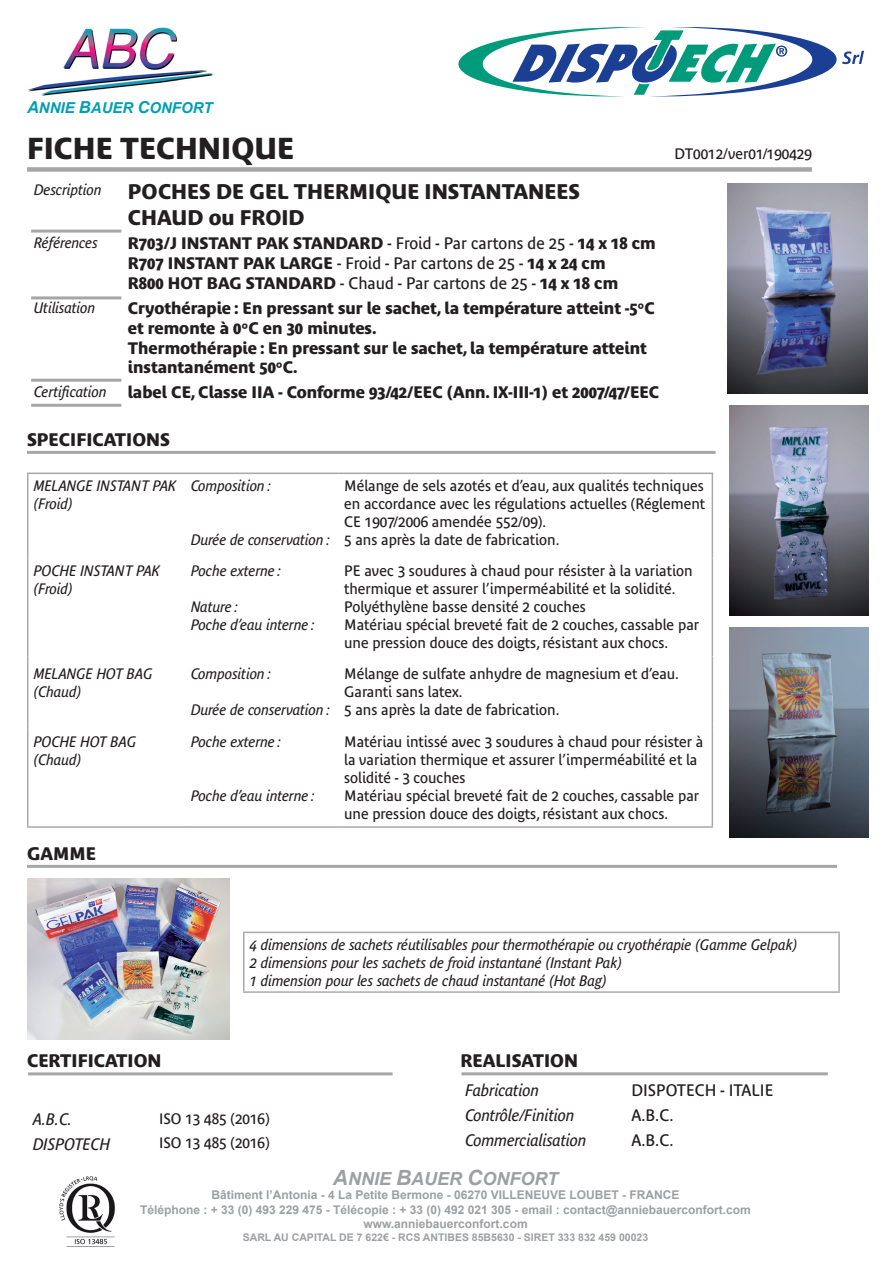
<style>
.page{position:relative;width:893px;height:1263px;background:#fff}
.page>*{position:absolute;margin:0;border:0;box-sizing:border-box;transform-origin:0 0}
.t1{font:700 30px "Bienvenue";color:#231f20}
.t2{font:700 21px/25.2px "Bienvenue";color:#231f20}
.t3{font:700 18px "Bienvenue";color:#231f20}
.t4{font:italic 700 18px "Arial";color:#9d9fa2}
.t5{font:700 16.5px/19.8px "Bienvenue";color:#231f20}
.t6{font:italic 16.5px "Bienvenue";color:#231f20}
.t7{font:16.5px "Bienvenue";color:#231f20}
.t8{font:15px/18px "Bienvenue";color:#231f20}
.t9{font:italic 15px/18px "Bienvenue";color:#231f20}
.t10{font:italic 700 15px "Arial";color:#009eb4}
.t11{font:700 12px/14.4px "Arial";color:#9d9fa2;text-align:center}
.t12{font:700 10.5px "Arial";color:#9d9fa2}
.s1{font-size:16.5px}
.s2{font-weight:400}
.s3{font-size:21px}
</style>
<div class="page">
<img style="left:28px;top:27px;width:185px;height:69px">
<hr style="left:27px;top:451px;width:689px;height:3px;background:#231f20">
<hr style="left:27px;top:473px;width:158px;height:1px;background:#a8a9ad">
<hr style="left:27px;top:474px;width:1px;height:80px;background:#a8a9ad">
<hr style="left:185px;top:473px;width:153px;height:1px;background:#a8a9ad">
<hr style="left:338px;top:473px;width:375px;height:1px;background:#a8a9ad">
<hr style="left:712px;top:474px;width:1px;height:80px;background:#a8a9ad">
<hr style="left:27px;top:559px;width:1px;height:97px;background:#a8a9ad">
<hr style="left:712px;top:559px;width:1px;height:97px;background:#a8a9ad">
<hr style="left:27px;top:661px;width:1px;height:64px;background:#a8a9ad">
<hr style="left:712px;top:661px;width:1px;height:64px;background:#a8a9ad">
<hr style="left:27px;top:729px;width:1px;height:97px;background:#a8a9ad">
<hr style="left:712px;top:729px;width:1px;height:97px;background:#a8a9ad">
<hr style="left:27px;top:826px;width:158px;height:2px;background:#a8a9ad">
<hr style="left:185px;top:826px;width:153px;height:2px;background:#a8a9ad">
<hr style="left:338px;top:826px;width:375px;height:2px;background:#a8a9ad">
<hr style="left:27px;top:865px;width:810px;height:3px;background:#231f20">
<hr style="left:243px;top:932px;width:597px;height:1px;background:#a8a9ad">
<hr style="left:243px;top:933px;width:1px;height:58px;background:#a8a9ad">
<hr style="left:838px;top:933px;width:2px;height:58px;background:#a8a9ad">
<hr style="left:243px;top:991px;width:597px;height:2px;background:#a8a9ad">
<hr style="left:28px;top:1072px;width:365px;height:3px;background:#231f20">
<hr style="left:461px;top:1072px;width:367px;height:3px;background:#231f20">
<div style="left:27px;top:167px;width:785px;height:5px;background:#a7a6a6"></div>
<hr style="left:31px;top:404px;width:90px;height:3px;background:#231f20">
<hr style="left:31px;top:230px;width:90px;height:3px;background:#231f20">
<hr style="left:31px;top:296px;width:90px;height:3px;background:#231f20">
<hr style="left:31px;top:379px;width:90px;height:3px;background:#231f20">
<svg style="left:458px;top:27px;width:406px;height:69px"></svg>
<img style="left:729px;top:628px;width:140px;height:210px">
<img style="left:729px;top:406px;width:140px;height:210px">
<img style="left:27px;top:879px;width:203px;height:161px">
<img style="left:728px;top:184px;width:140px;height:210px">
<img style="left:59px;top:1176px;width:56px;height:71px">
<p class="t10" style="left:27px;top:98px;width:187px"><span class="s1">A</span>NNIE <span class="s1">B</span>AUER <span class="s1">C</span>ONFORT</p>
<h1 class="t1" style="left:27px;top:131px;width:269px">FICHE TECHNIQUE</h1>
<p class="t8" style="left:674px;top:145px;width:139px">DT0012/ver01/190429</p>
<h2 class="t2" style="left:128px;top:179px;width:454px;text-indent:-94px"><sup>Description</sup> POCHES DE GEL THERMIQUE INSTANTANEES<br>CHAUD ou FROID</h2>
<p class="t9" style="left:34px;top:234px;width:65px">Références</p>
<p class="t5" style="left:128px;top:234px;width:529px">R703/J INSTANT PAK STANDARD <span class="s2">- Froid - Par cartons de 25 -</span> 14 x 18 cm<br>R707 INSTANT PAK LARGE <span class="s2">- Froid - Par cartons de 25 -</span> 14 x 24 cm<br>R800 HOT BAG STANDARD <span class="s2">- Chaud - Par cartons de 25 -</span> 14 x 18 cm</p>
<p class="t9" style="left:34px;top:298px;width:63px">Utilisation</p>
<p class="t5" style="left:128px;top:298px;width:529px">Cryothérapie : En pressant sur le sachet, la température atteint -5°C et remonte à 0°C en 30 minutes.<br>Thermothérapie : En pressant sur le sachet, la température atteint instantanément 50°C.</p>
<p class="t9" style="left:34px;top:383px;width:74px">Certification</p>
<p class="t5" style="left:128px;top:382px;width:533px">label CE, Classe IIA - Conforme 93/42/EEC (Ann. IX-III-1) et 2007/47/EEC</p>
<p class="t3" style="left:27px;top:429px;width:145px">SPECIFICATIONS</p>
<p class="t9" style="left:34px;top:477px;width:144px">MELANGE INSTANT PAK (Froid)</p>
<p class="t9" style="left:191px;top:477px;width:82px">Composition :</p>
<p class="t9" style="left:191px;top:531px;width:141px">Durée de conservation :</p>
<p class="t9" style="left:34px;top:562px;width:128px">POCHE INSTANT PAK (Froid)</p>
<p class="t9" style="left:191px;top:562px;width:92px">Poche externe :</p>
<p class="t9" style="left:191px;top:598px;width:125px">Nature :<br>Poche d’eau interne :</p>
<p class="t9" style="left:34px;top:664px;width:121px">MELANGE HOT BAG (Chaud)</p>
<p class="t9" style="left:191px;top:664px;width:82px">Composition :</p>
<p class="t9" style="left:191px;top:700px;width:141px">Durée de conservation :</p>
<p class="t9" style="left:34px;top:733px;width:104px">POCHE HOT BAG (Chaud)</p>
<p class="t9" style="left:191px;top:733px;width:92px">Poche externe :</p>
<p class="t9" style="left:191px;top:787px;width:125px">Poche d’eau interne :</p>
<p class="t3" style="left:27px;top:843px;width:70px">GAMME</p>
<p class="t8" style="left:344px;top:477px;width:363px">Mélange de sels azotés et d’eau, aux qualités techniques en accordance avec les régulations actuelles (Réglement CE 1907/2006 amendée 552/09).<br>5 ans après la date de fabrication.</p>
<p class="t8" style="left:344px;top:562px;width:356px">PE avec 3 soudures à chaud pour résister à la variation thermique et assurer l’imperméabilité et la solidité.<br>Polyéthylène basse densité 2 couches<br>Matériau spécial breveté fait de 2 couches, cassable par une pression douce des doigts, résistant aux chocs.</p>
<p class="t8" style="left:344px;top:664px;width:336px">Mélange de sulfate anhydre de magnesium et d’eau.<br>Garanti sans latex.<br>5 ans après la date de fabrication.</p>
<p class="t8" style="left:344px;top:733px;width:360px">Matériau intissé avec 3 soudures à chaud pour résister à la variation thermique et assurer l’imperméabilité et la solidité - 3 couches<br>Matériau spécial breveté fait de 2 couches, cassable par une pression douce des doigts, résistant aux chocs.</p>
<p class="t9" style="left:250px;top:936px;width:549px">4 dimensions de sachets réutilisables pour thermothérapie ou cryothérapie (Gamme Gelpak)<br>2 dimensions pour les sachets de froid instantané (Instant Pak)<br>1 dimension pour les sachets de chaud instantané (Hot Bag)</p>
<p class="t3" style="left:27px;top:1050px;width:136px">CERTIFICATION</p>
<p class="t6" style="left:33px;top:1109px;width:41px">A.B.C.</p>
<p class="t8" style="left:159px;top:1109px;width:112px">ISO 13 485 (2016)</p>
<p class="t6" style="left:33px;top:1134px;width:79px">DISPOTECH</p>
<p class="t8" style="left:159px;top:1134px;width:112px">ISO 13 485 (2016)</p>
<p class="t3" style="left:460px;top:1050px;width:119px">REALISATION</p>
<p class="t6" style="left:465px;top:1081px;width:75px">Fabrication</p>
<p class="t7" style="left:631px;top:1081px;width:144px">DISPOTECH - ITALIE</p>
<p class="t6" style="left:465px;top:1105px;width:111px">Contrôle/Finition</p>
<p class="t7" style="left:631px;top:1105px;width:44px">A.B.C.</p>
<p class="t6" style="left:465px;top:1130px;width:123px">Commercialisation</p>
<p class="t7" style="left:631px;top:1130px;width:44px">A.B.C.</p>
<p class="t4" style="left:333px;top:1167px;width:227px"><span class="s3">A</span>NNIE <span class="s3">B</span>AUER <span class="s3">C</span>ONFORT</p>
<p class="t11" style="left:140px;top:1188px;width:612px">Bâtiment l’Antonia - 4 La Petite Bermone - 06270 VILLENEUVE LOUBET - FRANCE<br>Téléphone : + 33 (0) 493 229 475 - Télécopie : + 33 (0) 492 021 305 - email : contact@anniebauerconfort.com www.anniebauerconfort.com</p>
<p class="t12" style="left:243px;top:1230px;width:407px">SARL AU CAPITAL DE 7 622€ - RCS ANTIBES 85B5630 - SIRET 333 832 459 00023</p>
</div>
